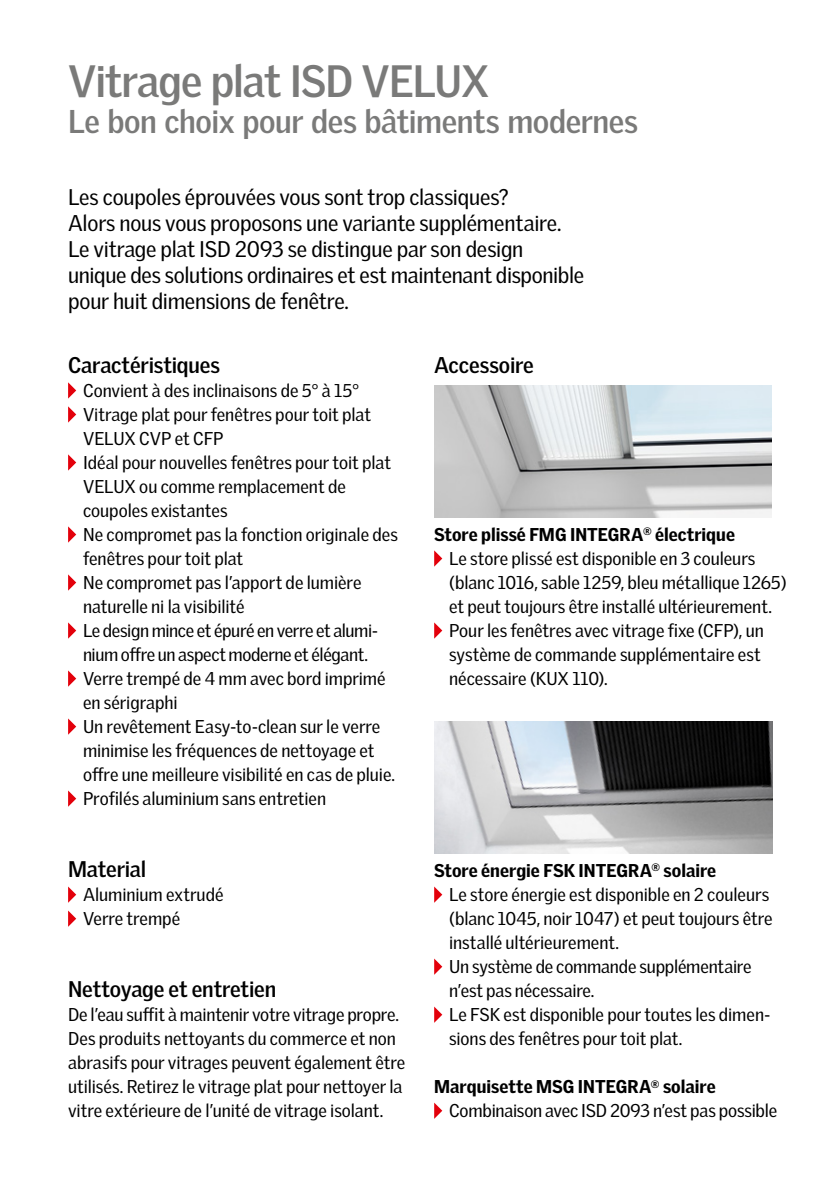
<style>
.page{position:relative;width:840px;height:1191px;background:#fff}
.page>*{position:absolute;margin:0;border:0;box-sizing:border-box;transform-origin:0 0}
.t1{font:700 44px "Velux Gothic";letter-spacing:-.025em;color:#7a7a79}
.t2{font:700 32px "Velux Gothic";letter-spacing:-.01em;color:#7a7a79}
.t3{font:22px/26px "Velux Gothic";letter-spacing:-.01em;color:#000}
.t4{font:700 22px "Velux Gothic";letter-spacing:-.01em;color:#000}
.t5{font:18px/24px "Velux Gothic";letter-spacing:-.005em;color:#000}
.s1{font-weight:900}
</style>
<div class="page">
<svg style="left:68px;top:382px;width:8px;height:16px"></svg>
<svg style="left:68px;top:406px;width:8px;height:16px"></svg>
<svg style="left:68px;top:454px;width:8px;height:16px"></svg>
<svg style="left:68px;top:526px;width:8px;height:16px"></svg>
<svg style="left:68px;top:574px;width:8px;height:16px"></svg>
<svg style="left:68px;top:622px;width:8px;height:16px"></svg>
<svg style="left:68px;top:670px;width:8px;height:16px"></svg>
<svg style="left:68px;top:718px;width:8px;height:16px"></svg>
<svg style="left:68px;top:790px;width:8px;height:16px"></svg>
<svg style="left:68px;top:886px;width:8px;height:16px"></svg>
<svg style="left:68px;top:910px;width:8px;height:16px"></svg>
<img style="left:434px;top:385px;width:337px;height:132px">
<svg style="left:434px;top:550px;width:8px;height:16px"></svg>
<svg style="left:434px;top:622px;width:8px;height:16px"></svg>
<img style="left:434px;top:721px;width:337px;height:132px">
<svg style="left:434px;top:886px;width:8px;height:16px"></svg>
<svg style="left:434px;top:958px;width:8px;height:16px"></svg>
<svg style="left:434px;top:1006px;width:8px;height:16px"></svg>
<svg style="left:434px;top:1102px;width:8px;height:16px"></svg>
<h1 class="t1" style="left:68px;top:53px;width:422px">Vitrage plat ISD VELUX</h1>
<h2 class="t2" style="left:68px;top:101px;width:571px">Le bon choix pour des bâtiments modernes</h2>
<p class="t3" style="left:68px;top:184px;width:517px">Les coupoles éprouvées vous sont trop classiques?<br>Alors nous vous proposons une variante supplémentaire.<br>Le vitrage plat ISD 2093 se distingue par son design unique des solutions ordinaires et est maintenant disponible pour huit dimensions de fenêtre.</p>
<p class="t4" style="left:68px;top:351px;width:153px">Caractéristiques</p>
<p class="t5" style="left:83px;top:378px;width:316px">Convient à des inclinaisons de 5° à 15° Vitrage plat pour fenêtres pour toit plat VELUX CVP et CFP<br>Idéal pour nouvelles fenêtres pour toit plat VELUX ou comme remplacement de coupoles existantes<br>Ne compromet pas la fonction originale des fenêtres pour toit plat<br>Ne compromet pas l’apport de lumière naturelle ni la visibilité<br>Le design mince et épuré en verre et alumi&shy;nium offre un aspect moderne et élégant.<br>Verre trempé de 4 mm avec bord imprimé en sérigraphi<br>Un revêtement Easy-to-clean sur le verre minimise les fréquences de nettoyage et offre une meilleure visibilité en cas de pluie.<br>Profilés aluminium sans entretien</p>
<p class="t4" style="left:68px;top:855px;width:80px">Material</p>
<p class="t5" style="left:83px;top:882px;width:142px">Aluminium extrudé<br>Verre trempé</p>
<p class="t4" style="left:68px;top:975px;width:209px">Nettoyage et entretien</p>
<p class="t5" style="left:68px;top:1002px;width:338px">De l’eau suffit à maintenir votre vitrage propre.<br>Des produits nettoyants du commerce et non abrasifs pour vitrages peuvent également être utilisés. Retirez le vitrage plat pour nettoyer la vitre extérieure de l’unité de vitrage isolant.</p>
<p class="t4" style="left:434px;top:351px;width:101px">Accessoire</p>
<p class="t5" style="left:449px;top:522px;width:339px;text-indent:-15px"><span class="s1">Store plissé FMG INTEGRA</span><sup>®</sup> <span class="s1">électrique<br></span>Le store plissé est disponible en 3 couleurs (blanc 1016, sable 1259, bleu métallique 1265) et peut toujours être installé ultérieurement.<br>Pour les fenêtres avec vitrage fixe (CFP), un système de commande supplémentaire est nécessaire (KUX 110).</p>
<p class="t5" style="left:449px;top:858px;width:325px;text-indent:-15px"><span class="s1">Store énergie FSK INTEGRA</span><sup>®</sup> <span class="s1">solaire<br></span>Le store énergie est disponible en 2 couleurs (blanc 1045, noir 1047) et peut toujours être installé ultérieurement.<br>Un système de commande supplémentaire n’est pas nécessaire.<br>Le FSK est disponible pour toutes les dimen&shy;sions des fenêtres pour toit plat.</p>
<p class="t5" style="left:449px;top:1074px;width:329px;text-indent:-15px"><span class="s1">Marquisette MSG INTEGRA</span><sup>®</sup> <span class="s1">solaire<br></span>Combinaison avec ISD 2093 n’est pas possible</p>
</div>
